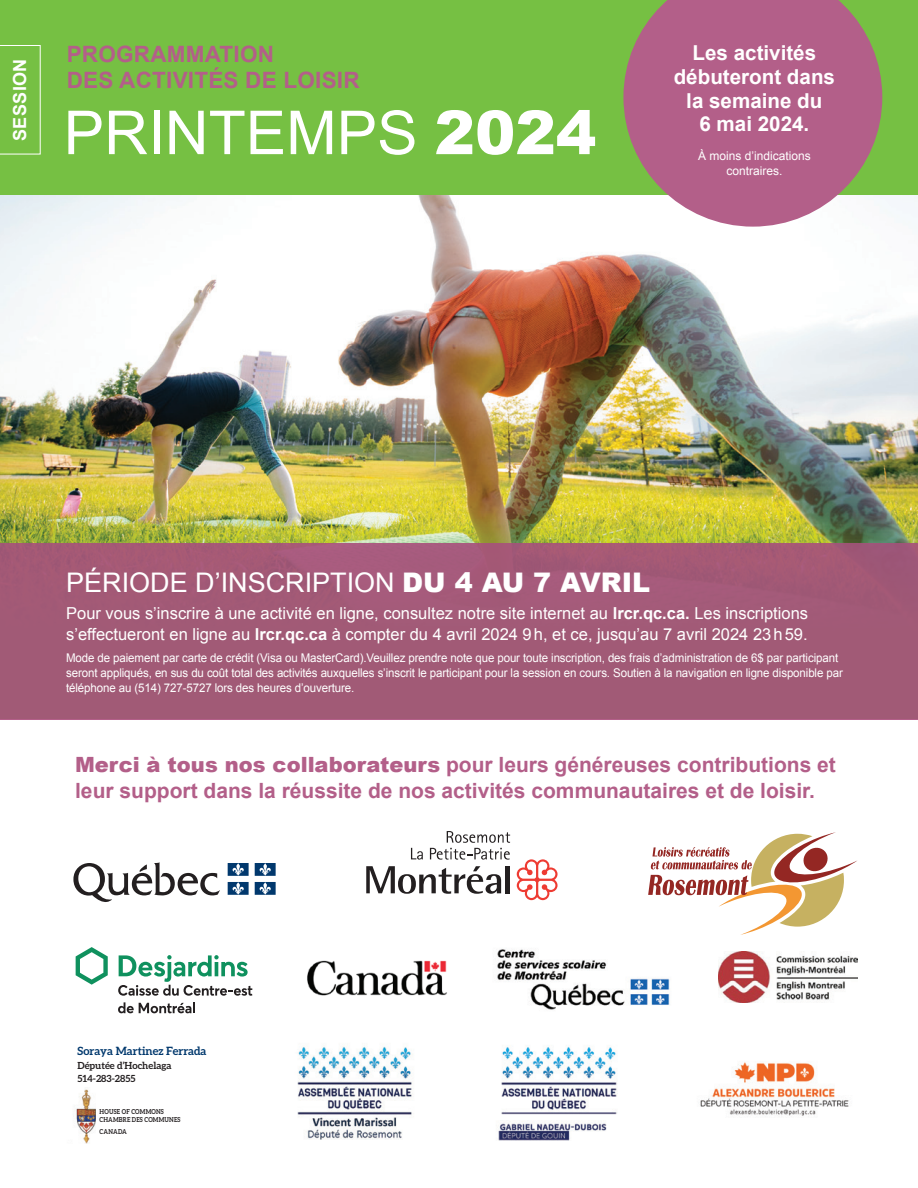
<style>
.page{position:relative;width:918px;height:1188px;background:#fff}
.page>*{position:absolute;margin:0;border:0;box-sizing:border-box;transform-origin:0 0}
.t1{font:60.6px "Arial";color:#fff}
.t2{font:27px "Arial";color:#fff}
.t3{font:700 22.5px/25.5px "Arial";letter-spacing:.01em;color:#b35f89}
.t4{font:700 21px/25.5px "Arial";color:#b35f89}
.t5{font:700 20.55px/23.7px "Arial";color:#fff;text-align:center}
.t6{font:700 18px "Arial";letter-spacing:.02em;color:#fff}
.t7{font:16.5px/21px "Arial";color:#fff}
.t8{font:12px/15px "Arial";letter-spacing:-.01em;color:#fff;scale:.96 1}
.t9{font:12px/15px "Arial";letter-spacing:-.01em;color:#fff;text-align:center}
.t10{font:700 11.4px "Aleo";color:#01386d}
.t11{font:700 9.75px/13.4px "Aleo";color:#231f20}
.t12{font:700 6.9px/8.1px "Aleo";letter-spacing:.025em;color:#231f20;scale:.85 1}
.s1{font-weight:900}
.s2{font-weight:700}
</style>
<div class="page">
<img style="left:0;top:194px;width:918px;height:349px">
<div style="left:0;top:543px;width:918px;height:176px;background:#a15a76"></div>
<div style="left:0;top:0;width:918px;height:194px;background:#76c043"></div>
<svg style="left:648px;top:832px;width:209px;height:103px"></svg>
<img style="left:719px;top:952px;width:139px;height:51px">
<img style="left:497px;top:949px;width:173px;height:61px">
<img style="left:700px;top:1062px;width:149px;height:54px">
<img style="left:297px;top:1046px;width:116px;height:93px">
<img style="left:75px;top:1089px;width:21px;height:55px">
<img style="left:498px;top:1046px;width:120px;height:95px">
<svg style="left:73px;top:862px;width:147px;height:40px"></svg>
<svg style="left:228px;top:863px;width:21px;height:13px"></svg>
<svg style="left:255px;top:863px;width:21px;height:13px"></svg>
<svg style="left:228px;top:882px;width:21px;height:13px"></svg>
<svg style="left:255px;top:882px;width:21px;height:13px"></svg>
<img style="left:307px;top:960px;width:140px;height:36px">
<svg style="left:411px;top:848px;width:12px;height:12px"></svg>
<svg style="left:430px;top:831px;width:80px;height:29px"></svg>
<svg style="left:366px;top:866px;width:135px;height:28px"></svg>
<hr style="left:506px;top:866px;width:4px;height:27px;background:#231f20">
<svg style="left:517px;top:859px;width:41px;height:41px"></svg>
<svg style="left:76px;top:947px;width:32px;height:38px"></svg>
<svg style="left:118px;top:955px;width:134px;height:41px"></svg>
<svg style="left:118px;top:1002px;width:77px;height:11px"></svg>
<svg style="left:0;top:45px;width:41px;height:109px"></svg>
<svg style="left:623px;top:0;width:259px;height:227px;fill:#b35f89"></svg>
<h3 class="t6" style="left:8px;top:141px;width:84px;rotate:-90deg">SESSION</h3>
<h3 class="t3" style="left:67px;top:42px;width:294px">PROGRAMMATION<br>DES ACTIVITÉS DE LOISIR</h3>
<h1 class="t1" style="left:64px;top:93px;width:534px">PRINTEMPS <span class="s1">2024</span></h1>
<h3 class="t5" style="left:674px;top:42px;width:163px">Les activités débuteront dans la semaine du<br>6 mai 2024.</h3>
<p class="t9" style="left:698px;top:148px;width:114px">À moins d’indications contraires.</p>
<h2 class="t2" style="left:66px;top:564px;width:586px">PÉRIODE D’INSCRIPTION <span class="s1">DU 4 AU 7 AVRIL</span></h2>
<h3 class="t7" style="left:66px;top:603px;width:743px">Pour vous s’inscrire à une activité en ligne, consultez notre site internet au <span class="s2">lrcr.qc.ca.</span> Les inscriptions s’effectueront en ligne au <span class="s2">lrcr.qc.ca</span> à compter du 4 avril 2024 9h, et ce, jusqu’au 7 avril 2024 23h59.</h3>
<p class="t8" style="left:66px;top:651px;width:811px">Mode de paiement par carte de crédit (Visa ou MasterCard).Veuillez prendre note que pour toute inscription, des frais d’administration de 6$ par participant seront appliqués, en sus du coût total des activités auxquelles s’inscrit le participant pour la session en cours. Soutien à la navigation en ligne disponible par téléphone au (514) 727-5727 lors des heures d’ouverture.</p>
<h3 class="t4" style="left:75px;top:753px;width:762px"><span class="s1">Merci à tous nos collaborateurs</span> pour leurs généreuses contributions et leur support dans la réussite de nos activités communautaires et de loisir.</h3>
<p class="t10" style="left:77px;top:1045px;width:131px">Soraya Martinez Ferrada</p>
<p class="t11" style="left:77px;top:1058px;width:96px">Députée d’Hochelaga<br>514-283-2855</p>
<p class="t12" style="left:100px;top:1107px;width:97px">HOUSE OF COMMONS<br>CHAMBRE DES COMMUNES</p>
<p class="t12" style="left:100px;top:1127px;width:34px">CANADA</p>
</div>
